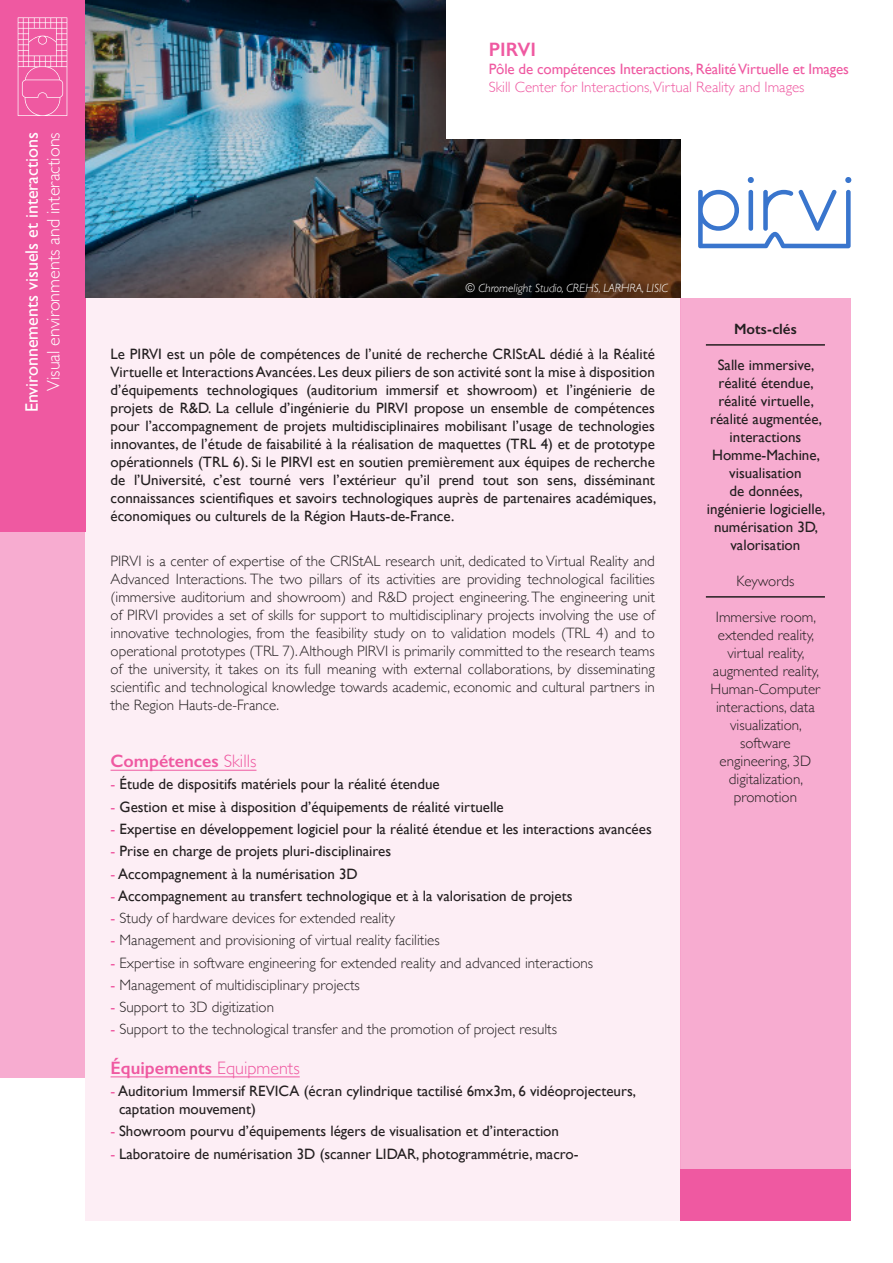
<style>
.page{position:relative;width:893px;height:1263px;background:#fff}
.page>*{position:absolute;margin:0;border:0;box-sizing:border-box;transform-origin:0 0}
.Nom_du_laboratoire{font:600 19.5px "Gill Sans";color:#ef59a1}
.t1{font:600 18px "Gill Sans";color:#ef59a1}
.t2{font:18px "Gill Sans";color:#fff}
.t3{font:300 18px "Gill Sans";color:#fff}
.Texte_courant_FR{font:15px/18px "Gill Sans";color:#231f20;text-align:center}
.Texte_courant_FR-2{font:300 15px/18px "Gill Sans";color:#231f20;text-align:center}
.Texte_en_retrait_FR{font:15px/18px "Gill Sans";color:#231f20}
.Texte_en_retrait_FR-2{font:300 15px "Gill Sans";color:#231f20}
.t4{font:15px "Gill Sans";letter-spacing:-.01em;color:#ef59a1}
.t5{font:300 15px "Gill Sans";color:#ef59a1}
.t6{font:600 15px "Gill Sans";color:#231f20}
.Nom_du_laboratoire-2{font:italic 300 12px "Gill Sans";color:#fff}
.s1{font-weight:300}
.s2{color:#ef59a1}
.s3{font-weight:400;color:#ef59a1}
</style>
<div class="page">
<div style="left:85px;top:298px;width:595px;height:922px;background:#fdeef5"></div>
<div style="left:0;top:0;width:85px;height:531px;background:#ef59a1"></div>
<svg style="left:18px;top:17px;width:49px;height:99px"></svg>
<img style="left:85px;top:0;width:595px;height:298px">
<div style="left:446px;top:0;width:447px;height:138px;background:#fff"></div>
<div style="left:680px;top:298px;width:170px;height:871px;background:#f7acd0"></div>
<hr style="left:706px;top:344px;width:119px;height:2px;background:#231f20">
<hr style="left:706px;top:596px;width:119px;height:2px;background:#231f20">
<hr style="left:111px;top:770px;width:145px;height:1px;background:#ef59a1">
<hr style="left:111px;top:1076px;width:189px;height:1px;background:#ef59a1">
<div style="left:0;top:531px;width:85px;height:547px;background:#f7acd0"></div>
<div style="left:680px;top:1169px;width:170px;height:51px;background:#ef59a1"></div>
<svg style="left:748px;top:177px;width:6px;height:6px"></svg>
<svg style="left:845px;top:177px;width:6px;height:6px"></svg>
<svg style="left:698px;top:189px;width:153px;height:59px"></svg>
<p class="t2" style="left:21px;top:412px;width:282px;rotate:-90deg">Environnements visuels et interactions</p>
<p class="t3" style="left:39px;top:391px;width:260px;rotate:-90deg">Visual environments and interactions</p>
<p class="Nom_du_laboratoire" style="left:489px;top:37px;width:49px">PIRVI</p>
<p class="t4" style="left:489px;top:60px;width:362px">Pôle de compétences Interactions, Réalité Virtuelle et Images</p>
<p class="t5" style="left:489px;top:75px;width:317px">Skill Center for Interactions,Virtual Reality and Images</p>
<p class="Nom_du_laboratoire-2" style="left:466px;top:281px;width:204px">© Chromelight Studio, CREHS, LARHRA, LISIC</p>
<p class="Texte_courant_FR" style="left:111px;top:345px;width:547px;text-align:justify">Le PIRVI est un pôle de compétences de l’unité de recherche CRIStAL dédié à la Réalité Virtuelle et Interactions Avancées. Les deux piliers de son activité sont la mise à disposition d’équipements technologiques (auditorium immersif et showroom) et l’ingénierie de projets de R&amp;D. La cellule d’ingénierie du PIRVI propose un ensemble de compétences pour l’accompagnement de projets multidisciplinaires mobilisant l’usage de technologies innovantes, de l’étude de faisabilité à la réalisation de maquettes (TRL 4) et de prototype opérationnels (TRL 6). Si le PIRVI est en soutien premièrement aux équipes de recherche de l’Université, c’est tourné vers l’extérieur qu’il prend tout son sens, disséminant connaissances scientifiques et savoirs technologiques auprès de partenaires académiques, économiques ou culturels de la Région Hauts-de-France.</p>
<p class="Texte_courant_FR-2" style="left:111px;top:551px;width:546px;text-align:justify">PIRVI is a center of expertise of the CRIStAL research unit, dedicated to Virtual Reality and Advanced Interactions. The two pillars of its activities are providing technological facilities (immersive auditorium and showroom) and R&amp;D project engineering. The engineering unit of PIRVI provides a set of skills for support to multidisciplinary projects involving the use of innovative technologies, from the feasibility study on to validation models (TRL 4) and to operational prototypes (TRL 7). Although PIRVI is primarily committed to the research teams of the university, it takes on its full meaning with external collaborations, by disseminating scientific and technological knowledge towards academic, economic and cultural partners in the Region Hauts-de-France.</p>
<p class="t1" style="left:111px;top:750px;width:147px">Compétences <span class="s1">Skills</span></p>
<p class="Texte_en_retrait_FR" style="left:111px;top:775px;width:331px"><span class="s2">-</span> Étude de dispositifs matériels pour la réalité étendue</p>
<p class="Texte_en_retrait_FR" style="left:111px;top:797px;width:395px"><span class="s2">-</span> Gestion et mise à disposition d’équipements de réalité virtuelle</p>
<p class="Texte_en_retrait_FR" style="left:111px;top:820px;width:543px"><span class="s2">-</span> Expertise en développement logiciel pour la réalité étendue et les interactions avancées</p>
<p class="Texte_en_retrait_FR" style="left:111px;top:842px;width:282px"><span class="s2">-</span> Prise en charge de projets pluri-disciplinaires</p>
<p class="Texte_en_retrait_FR" style="left:111px;top:864px;width:249px"><span class="s2">-</span> Accompagnement à la numérisation 3D</p>
<p class="Texte_en_retrait_FR" style="left:111px;top:886px;width:463px"><span class="s2">-</span> Accompagnement au transfert technologique et à la valorisation de projets</p>
<p class="Texte_en_retrait_FR-2" style="left:111px;top:906px;width:286px"><span class="s3">-</span> Study of hardware devices for extended reality</p>
<p class="Texte_en_retrait_FR-2" style="left:111px;top:928px;width:331px"><span class="s3">-</span> Management and provisioning of virtual reality facilities</p>
<p class="Texte_en_retrait_FR-2" style="left:111px;top:951px;width:484px"><span class="s3">-</span> Expertise in software engineering for extended reality and advanced interactions</p>
<p class="Texte_en_retrait_FR-2" style="left:111px;top:973px;width:251px"><span class="s3">-</span> Management of multidisciplinary projects</p>
<p class="Texte_en_retrait_FR-2" style="left:111px;top:995px;width:165px"><span class="s3">-</span> Support to 3D digitization</p>
<p class="Texte_en_retrait_FR-2" style="left:111px;top:1017px;width:448px"><span class="s3">-</span> Support to the technological transfer and the promotion of project results</p>
<p class="t1" style="left:111px;top:1057px;width:191px">Équipements <span class="s1">Equipments</span></p>
<p class="Texte_en_retrait_FR" style="left:119px;top:1082px;width:518px;text-indent:-9px"><span class="s2">-</span> Auditorium Immersif REVICA (écran cylindrique tactilisé 6mx3m, 6 vidéoprojecteurs, captation mouvement)</p>
<p class="Texte_en_retrait_FR" style="left:111px;top:1122px;width:450px"><span class="s2">-</span> Showroom pourvu d’équipements légers de visualisation et d’interaction</p>
<p class="Texte_en_retrait_FR" style="left:111px;top:1144px;width:470px"><span class="s2">-</span> Laboratoire de numérisation 3D (scanner LIDAR, photogrammétrie, macro-</p>
<p class="t6" style="left:734px;top:320px;width:64px">Mots-clés</p>
<p class="Texte_courant_FR" style="left:707px;top:356px;width:120px">Salle immersive, réalité étendue, réalité virtuelle, réalité augmentée, interactions<br>Homme-Machine, visualisation<br>de données, ingénierie logicielle, numérisation 3D, valorisation</p>
<p class="Texte_courant_FR-2" style="left:736px;top:571px;width:59px">Keywords</p>
<p class="Texte_courant_FR-2" style="left:710px;top:607px;width:111px">Immersive room, extended reality, virtual reality, augmented reality,<br>Human-Computer interactions, data visualization, software engineering, 3D digitalization, promotion</p>
</div>
